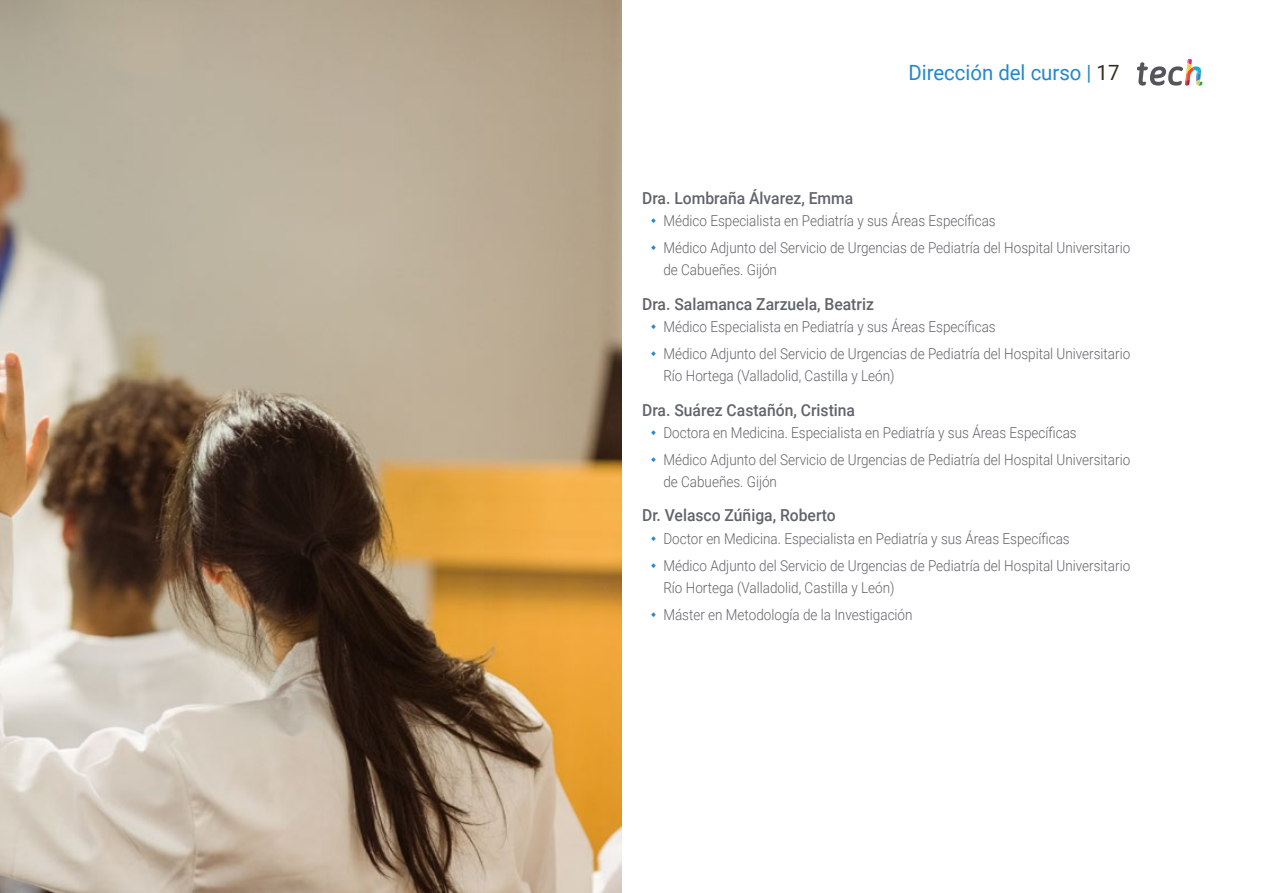
<style>
.page{position:relative;width:1263px;height:893px;background:#fff}
.page>*{position:absolute;margin:0;border:0;box-sizing:border-box;transform-origin:0 0}
.t1{font:21px "Roboto";color:#2488c9}
.t2{font:500 16.5px "Roboto";color:#61646a;scale:.95 1}
.t3{font:300 15px/26.7px "Roboto";color:#61646a;scale:.9 1}
.s1{color:#312e20}
</style>
<div class="page">
<svg style="left:1137px;top:59px;width:65px;height:27px"></svg>
<img style="left:0;top:0;width:621px;height:893px">
<h1 class="t1" style="left:908px;top:57px;width:213px">Dirección del curso | <span class="s1">17</span></h1>
<p class="t2" style="left:642px;top:186px;width:224px">Dra. Lombraña Álvarez, Emma</p>
<p class="t3" style="left:663px;top:207px;width:520px">Médico Especialista en Pediatría y sus Áreas Específicas<br>Médico Adjunto del Servicio de Urgencias de Pediatría del Hospital Universitario</p>
<p class="t3" style="left:663px;top:256px;width:128px">de Cabueñes. Gijón</p>
<p class="t2" style="left:642px;top:292px;width:245px">Dra. Salamanca Zarzuela, Beatriz</p>
<p class="t3" style="left:663px;top:313px;width:520px">Médico Especialista en Pediatría y sus Áreas Específicas<br>Médico Adjunto del Servicio de Urgencias de Pediatría del Hospital Universitario</p>
<p class="t3" style="left:663px;top:362px;width:258px">Río Hortega (Valladolid, Castilla y León)</p>
<p class="t2" style="left:642px;top:398px;width:226px">Dra. Suárez Castañón, Cristina</p>
<p class="t3" style="left:663px;top:419px;width:520px">Doctora en Medicina. Especialista en Pediatría y sus Áreas Específicas<br>Médico Adjunto del Servicio de Urgencias de Pediatría del Hospital Universitario</p>
<p class="t3" style="left:663px;top:468px;width:128px">de Cabueñes. Gijón</p>
<p class="t2" style="left:642px;top:504px;width:205px">Dr. Velasco Zúñiga, Roberto</p>
<p class="t3" style="left:663px;top:525px;width:520px">Doctor en Medicina. Especialista en Pediatría y sus Áreas Específicas<br>Médico Adjunto del Servicio de Urgencias de Pediatría del Hospital Universitario</p>
<p class="t3" style="left:663px;top:574px;width:278px">Río Hortega (Valladolid, Castilla y León)<br>Máster en Metodología de la Investigación</p>
</div>
